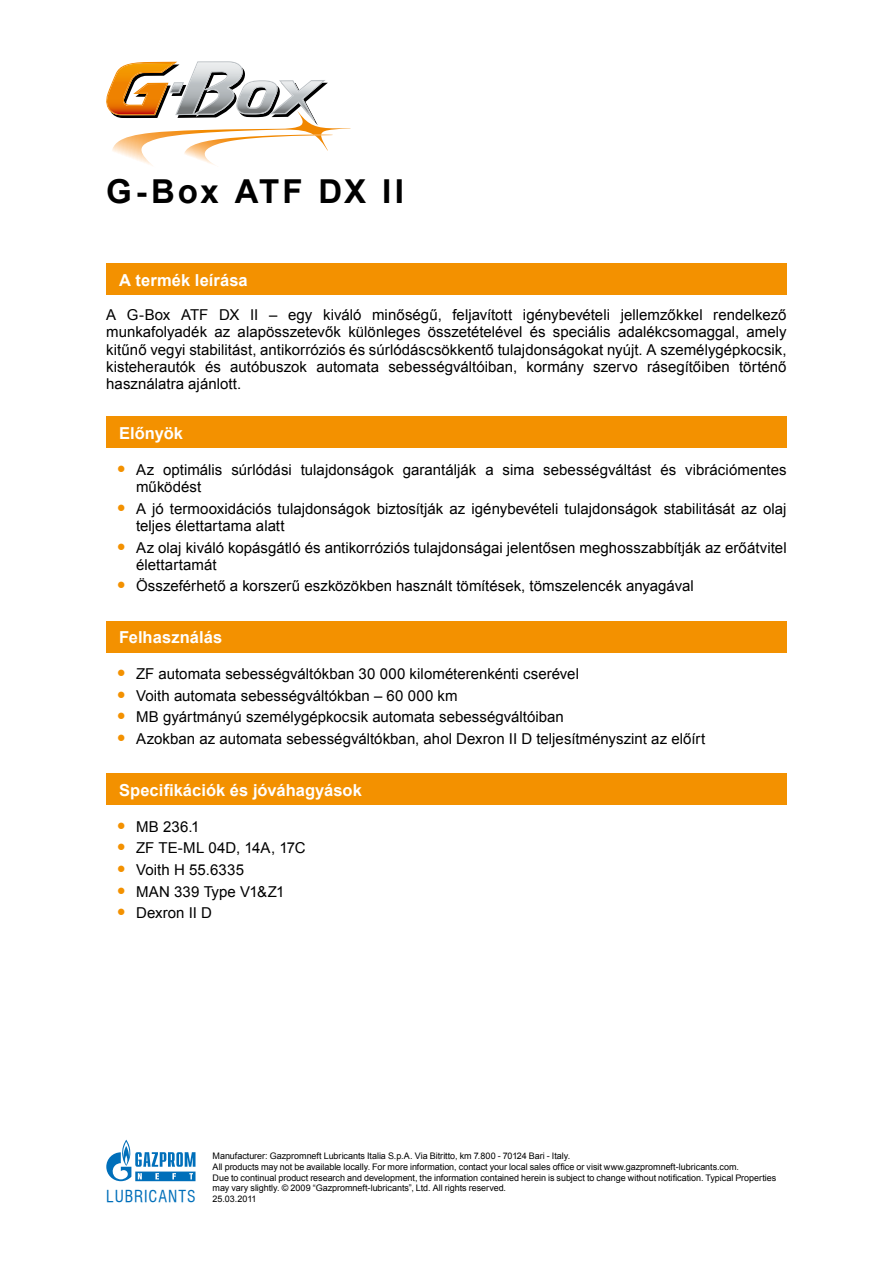
<style>
.page{position:relative;width:893px;height:1263px;background:#fff}
.page>*{position:absolute;margin:0;border:0;box-sizing:border-box;transform-origin:0 0}
.t1{font:700 33px "Arial";letter-spacing:.085em;color:#000}
.t2{font:700 16.5px "Arial";letter-spacing:.005em;color:#fff}
.t3{font:15.9px "Swiss 721 Cn PFL";letter-spacing:.055em;color:#006fba}
.t4{font:15px/17.2px "Arial";letter-spacing:.005em;color:#000}
.t5{font:9px/10.8px "Arial";letter-spacing:-.005em;color:#000}
.s1{font-size:25.5px;color:#f39100}
.s2{font-family:"Arial";font-size:9px;color:#000}
</style>
<div class="page">
<svg style="left:106px;top:1140px;width:89px;height:41px"></svg>
<svg style="left:106px;top:61px;width:245px;height:105px"></svg>
<img style="left:107px;top:63px;width:67px;height:51px">
<div style="left:106px;top:264px;width:681px;height:31px;background:#f39100"></div>
<div style="left:106px;top:416px;width:681px;height:32px;background:#f39100"></div>
<div style="left:106px;top:621px;width:681px;height:31px;background:#f39100"></div>
<div style="left:106px;top:773px;width:681px;height:32px;background:#f39100"></div>
<h1 class="t1" style="left:106px;top:169px;width:299px">G-Box ATF DX II</h1>
<p class="t2" style="left:119px;top:269px;width:130px">A termék leírása</p>
<p class="t4" style="left:106px;top:306px;width:682px;text-align:justify">A G-Box ATF DX II – egy kiváló minőségű, feljavított igénybevételi jellemzőkkel rendelkező munkafolyadék az alapösszetevők különleges összetételével és speciális adalékcsomaggal, amely kitűnő vegyi stabilitást, antikorróziós és súrlódáscsökkentő tulajdonságokat nyújt. A személygépkocsik, kisteherautók és autóbuszok automata sebességváltóiban, kormány szervo rásegítőiben történő használatra ajánlott.</p>
<p class="t2" style="left:119px;top:422px;width:65px">Előnyök</p>
<p class="t4" style="left:136px;top:461px;width:652px;text-indent:-19px"><span class="s1">•</span> Az optimális súrlódási tulajdonságok garantálják a sima sebességváltást és vibrációmentes működést</p>
<p class="t4" style="left:136px;top:500px;width:652px;text-indent:-19px"><span class="s1">•</span> A jó termooxidációs tulajdonságok biztosítják az igénybevételi tulajdonságok stabilitását az olaj teljes élettartama alatt</p>
<p class="t4" style="left:136px;top:539px;width:652px;text-indent:-19px"><span class="s1">•</span> Az olaj kiváló kopásgátló és antikorróziós tulajdonságai jelentősen meghosszabbítják az erőátvitel élettartamát</p>
<p class="t4" style="left:117px;top:577px;width:578px"><span class="s1">•</span> Összeférhető a korszerű eszközökben használt tömítések, tömszelencék anyagával</p>
<p class="t2" style="left:119px;top:626px;width:105px">Felhasználás</p>
<p class="t4" style="left:117px;top:666px;width:464px"><span class="s1">•</span> ZF automata sebességváltókban 30 000 kilométerenkénti cserével</p>
<p class="t4" style="left:117px;top:687px;width:342px"><span class="s1">•</span> Voith automata sebességváltókban – 60 000 km</p>
<p class="t4" style="left:117px;top:709px;width:448px"><span class="s1">•</span> MB gyártmányú személygépkocsik automata sebességváltóiban</p>
<p class="t4" style="left:117px;top:730px;width:590px"><span class="s1">•</span> Azokban az automata sebességváltókban, ahol Dexron II D teljesítményszint az előírt</p>
<p class="t2" style="left:119px;top:779px;width:244px">Specifikációk és jóváhagyások</p>
<p class="t4" style="left:117px;top:818px;width:84px"><span class="s1">•</span> MB 236.1</p>
<p class="t4" style="left:117px;top:840px;width:190px"><span class="s1">•</span> ZF TE-ML 04D, 14A, 17C</p>
<p class="t4" style="left:117px;top:861px;width:129px"><span class="s1">•</span> Voith H 55.6335</p>
<p class="t4" style="left:117px;top:883px;width:169px"><span class="s1">•</span> MAN 339 Type V1&amp;Z1</p>
<p class="t4" style="left:117px;top:904px;width:97px"><span class="s1">•</span> Dexron II D</p>
<p class="t5" style="left:213px;top:1150px;width:565px">Мanufacturer: Gazpromneft Lubricants Italia S.p.A. Via Bitritto, km 7.800 - 70124 Bari - Italy.<br>All products may not be available locally. For more information, contact your local sales office or visit www.gazpromneft-lubricants.com.<br>Due to continual product research and development, the information contained herein is subject to change without notification. Typical Properties may vary slightly. © 2009 “Gazpromneft-lubricants”, Ltd. All rights reserved.</p>
<p class="t3" style="left:106px;top:1186px;width:152px">LUBRICANTS <span class="s2">25.03.2011</span></p>
</div>
